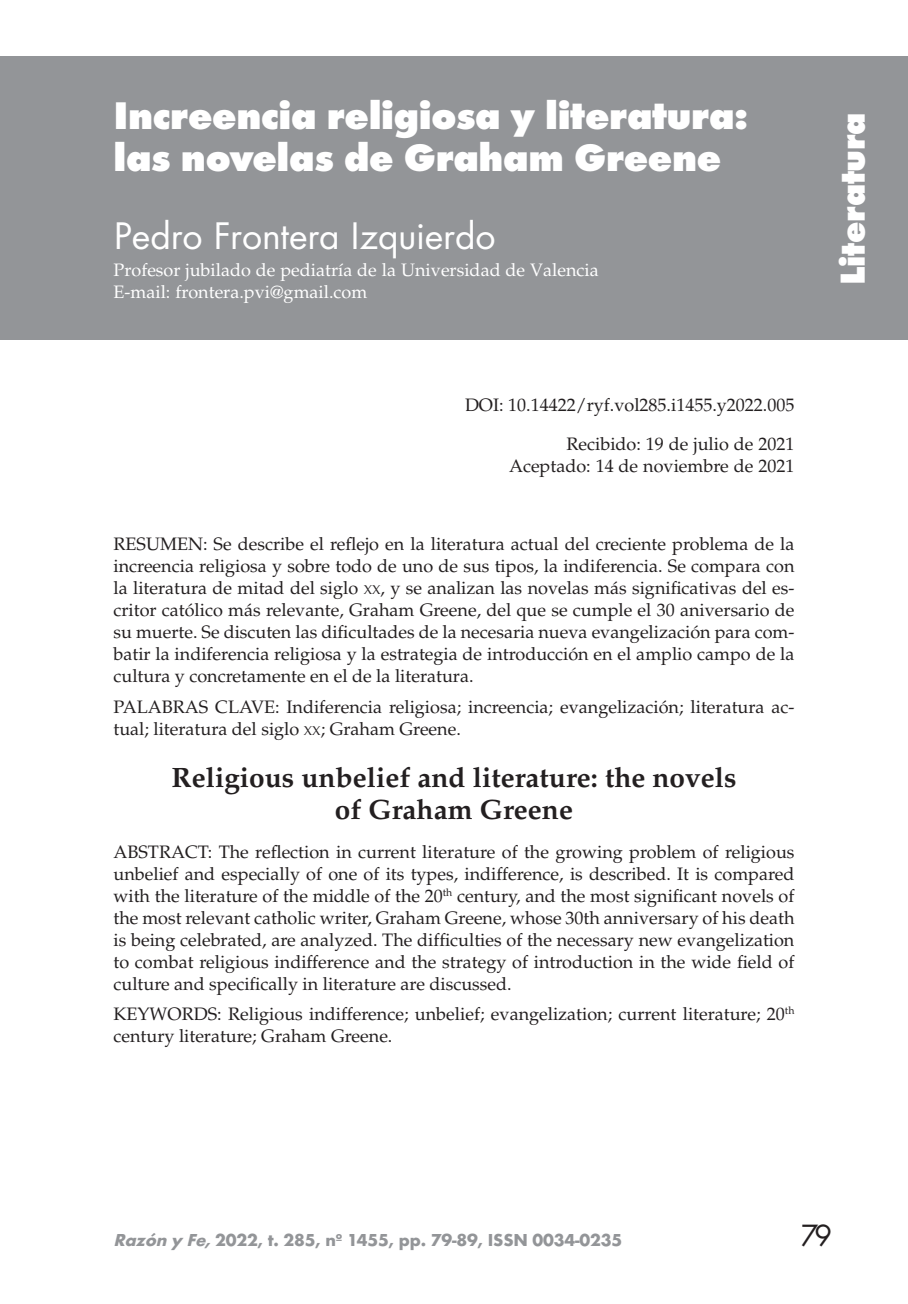
<style>
.page{position:relative;width:908px;height:1304px;background:#fff}
.page>*{position:absolute;margin:0;border:0;box-sizing:border-box;transform-origin:0 0}
.t1{font:800 40px/42px "Futura T";letter-spacing:-.01em;color:#fff}
.t2{font:40px "Futura T";letter-spacing:-.01em;color:#fff}
.t3{font:800 36px "Futura T";letter-spacing:-.01em;color:#fff}
.t4{font:32px "Futura T";color:#231f20}
.t5{font:700 28px/32px "Palatino";color:#231f20;text-align:center}
.t6{font:18px/22px "Palatino";color:#231f20;text-align:justify}
.t7{font:18px/22px "Palatino";color:#fff}
.t8{font:700 18px "Futura T";letter-spacing:-.01em;color:#939598}
.s1{font-size:12.6px}
.s2{font-style:italic}
</style>
<div class="page">
<div style="left:0;top:57px;width:907px;height:283px;background:#939598"></div>
<h1 class="t1" style="left:113px;top:94px;width:636px">Increencia religiosa y literatura: las novelas de Graham Greene</h1>
<h1 class="t2" style="left:113px;top:212px;width:384px">Pedro Frontera Izquierdo</h1>
<p class="t7" style="left:113px;top:259px;width:486px">Profesor jubilado de pediatría de la Universidad de Valencia<br>E-mail: frontera.pvi@gmail.com</p>
<p class="t6" style="left:465px;top:385px;width:331px;line-height:39px;text-align:right">DOI: 10.14422/ryf.vol285.i1455.y2022.005<br>Recibido: 19 de julio de 2021</p>
<p class="t6" style="left:508px;top:455px;width:287px">Aceptado: 14 de noviembre de 2021</p>
<p class="t6" style="left:113px;top:534px;width:682px">RESUMEN: Se describe el reflejo en la literatura actual del creciente problema de la increencia religiosa y sobre todo de uno de sus tipos, la indiferencia. Se compara con la literatura de mitad del siglo <span class="s1">XX</span>, y se analizan las novelas más significativas del es&shy;critor católico más relevante, Graham Greene, del que se cumple el 30 aniversario de su muerte. Se discuten las dificultades de la necesaria nueva evangelización para com&shy;batir la indiferencia religiosa y la estrategia de introducción en el amplio campo de la cultura y concretamente en el de la literatura.</p>
<p class="t6" style="left:113px;top:696px;width:682px">PALABRAS CLAVE: Indiferencia religiosa; increencia; evangelización; literatura ac&shy;tual; literatura del siglo <span class="s1">XX</span>; Graham Greene.</p>
<h3 class="t5" style="left:171px;top:762px;width:566px">Religious unbelief and literature: the novels of Graham Greene</h3>
<p class="t6" style="left:113px;top:841px;width:682px">ABSTRACT: The reflection in current literature of the growing problem of religious unbelief and especially of one of its types, indifference, is described. It is compared with the literature of the middle of the 20<sup>th</sup> century, and the most significant novels of the most relevant catholic writer, Graham Greene, whose 30th anniversary of his death is being celebrated, are analyzed. The difficulties of the necessary new evangelization to combat religious indifference and the strategy of introduction in the wide field of culture and specifically in literature are discussed.</p>
<p class="t6" style="left:113px;top:1003px;width:682px">KEYWORDS: Religious indifference; unbelief; evangelization; current literature; 20<sup>th </sup>century literature; Graham Greene.</p>
<h2 class="t3" style="left:830px;top:285px;width:174px;rotate:-90deg">Literatura</h2>
<p class="t8" style="left:113px;top:1230px;width:510px"><span class="s2">Razón y Fe,</span>2022, t. 285, nº 1455, pp. 79-89, ISSN 0034-0235</p>
<h3 class="t4" style="left:799px;top:1217px;width:34px">79</h3>
</div>
